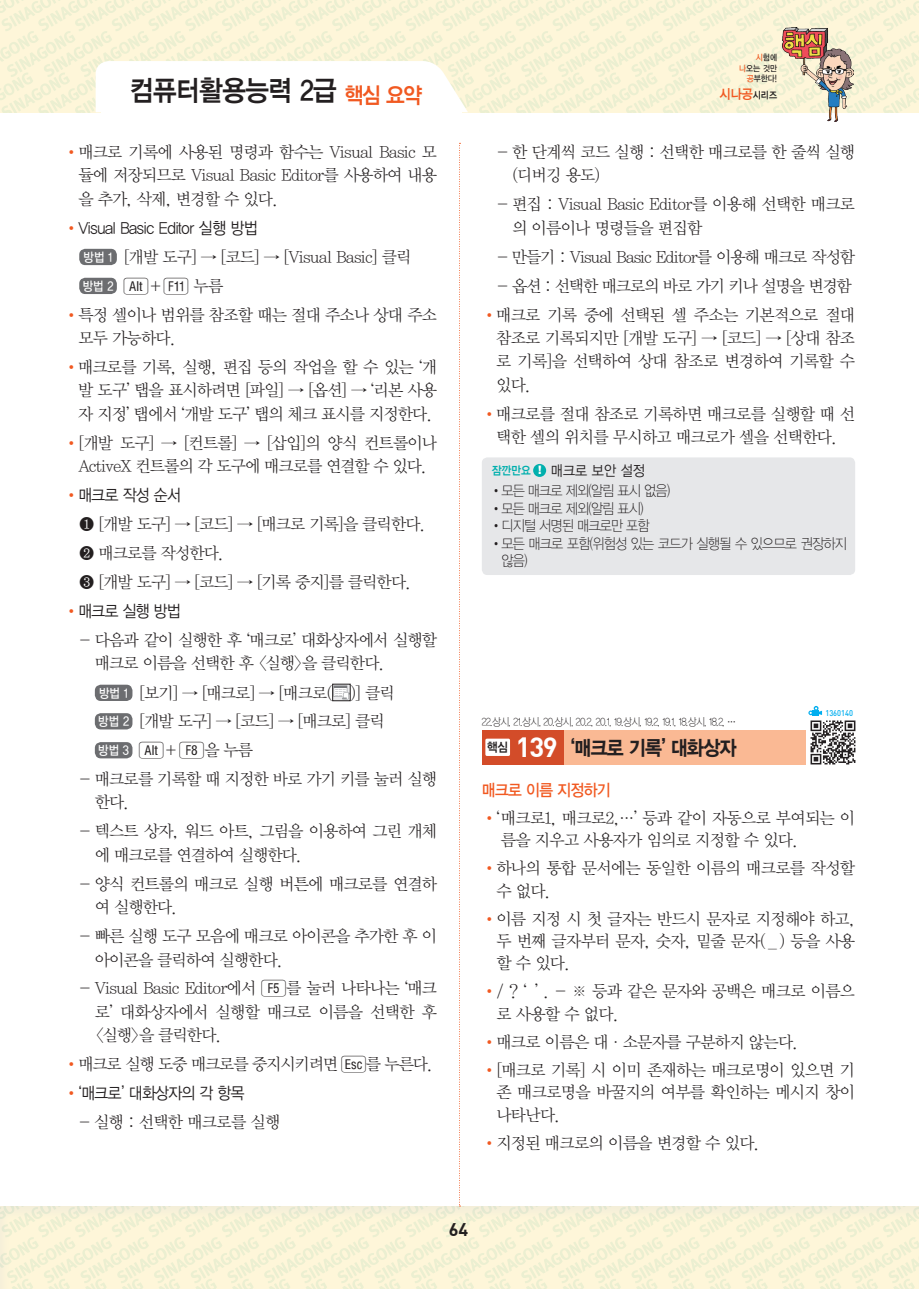
<style>
.page{position:relative;width:919px;height:1289px;background:#fff}
.page>*{position:absolute;margin:0;border:0;box-sizing:border-box;transform-origin:0 0}
.t1{font:28.5px "YDVYGO Std 14";letter-spacing:-.02em;color:#231f20;scale:.9 1}
.t2{font:20.4px "YDVYGO Std 15";letter-spacing:-.04em;color:#231f20;scale:.9 1}
.t3{font:700 18px "DIN";color:#231f20}
.t4{font:16.65px/23.4px "YDVY Mj O Std 12";letter-spacing:-.05em;color:#231f20}
.t5{font:16.65px "YDVYGO Std 12";letter-spacing:-.02em;color:#231f20;scale:.9 1}
.t6{font:16.65px "YDVY Mj O Std 12";letter-spacing:-.07em;color:#231f20}
.t7{font:16.65px "YDVYGO Std 13";letter-spacing:-.035em;color:#f15921;scale:.9 1}
.t8{font:14.7px/17.5px "YDVYGO Std 11";letter-spacing:-.06em;color:#231f20;scale:.9 1}
.t9{font:14.7px "YDVYGO Std 12";color:#231f20;scale:.9 1}
.t10{font:13.35px "YDVYGO Std 14";color:#f15921;scale:.9 1}
.t11{font:12.6px "YDVYGO Std 13";color:#fff;scale:.9 1}
.t12{font:11.7px "YDVYGO Std 14";color:#00afad;scale:.9 1}
.t13{font:10.8px "YDVYGO Std 11";letter-spacing:-.05em;color:#231f20;scale:.9 1}
.t14{font:8.55px/10.5px "YDVYGO Std 13";color:#231f20;text-align:right;scale:.9 1}
.t15{font:500 8.25px "DIN";color:#00aeef;scale:.9 1}
.s1{color:#f15921}
.s2{font-size:22.5px;color:#f15921}
.s3{font-size:9.75px;color:#231f20}
.s4{font-family:"YDVY Mj O Std 12";color:#f15921}
.s5{font-family:"YDVYGO Std 13";font-size:12.6px;color:#fff}
.s6{font-family:"DS Keybord B";font-size:16.65px;color:#231f20}
.s7{font-family:"YDVY Mj O Std 12";font-size:16.65px;color:#231f20}
.s8{font-family:"DS Keybord B"}
.s9{font-family:"Arial";font-weight:900;color:#fff}
.s10{font-family:"YDVYGO Std 13"}
.s11{font-family:"YDVYGO Std 14";font-size:12.6px}
.s12{font-family:"DIN";font-weight:700;font-size:27.3px;color:#fff}
</style>
<div class="page">
<img style="left:0;top:0;width:918px;height:113px">
<svg style="left:459px;top:143px;width:1px;height:1063px"></svg>
<svg style="left:96px;top:61px;width:372px;height:51px"></svg>
<div style="left:101px;top:110px;width:361px;height:6px;background:#fff"></div>
<img style="left:782px;top:27px;width:71px;height:94px">
<div style="left:79px;top:249px;width:38px;height:16px;background:#6c6d70;border-radius:6px"></div>
<div style="left:79px;top:278px;width:38px;height:16px;background:#6c6d70;border-radius:6px"></div>
<div style="left:95px;top:684px;width:37px;height:17px;background:#6c6d70;border-radius:6px"></div>
<img style="left:334px;top:686px;width:14px;height:13px">
<div style="left:332px;top:684px;width:18px;height:17px;border:1px solid #231f20"></div>
<div style="left:95px;top:713px;width:37px;height:16px;background:#6c6d70;border-radius:6px"></div>
<div style="left:95px;top:742px;width:37px;height:16px;background:#6c6d70;border-radius:6px"></div>
<div style="left:482px;top:457px;width:373px;height:118px;background:#e6e7e9;border-radius:6px"></div>
<div style="left:533px;top:464px;width:13px;height:13px;background:#00afad;border-radius:50%"></div>
<div style="left:482px;top:730px;width:373px;height:34px;background:#fab994"></div>
<div style="left:482px;top:730px;width:81px;height:34px;background:#d34c29"></div>
<div style="left:485px;top:738px;width:25px;height:18px;background:#fff;border-radius:2px"></div>
<div style="left:806px;top:718px;width:49px;height:46px;background:#fff"></div>
<img style="left:810px;top:720px;width:45px;height:44px">
<svg style="left:808px;top:706px;width:14px;height:9px"></svg>
<p class="t14" style="left:739px;top:53px;width:44px"><span class="s1">시</span>험에 <span class="s1">나</span>오는 것만 <span class="s1">공</span>부한다!</p>
<h1 class="t1" style="left:130px;top:77px;width:326px">컴퓨터활용능력 2급 <span class="s2">핵심 요약</span></h1>
<p class="t10" style="left:719px;top:87px;width:65px">시나공<span class="s3">시리즈</span></p>
<p class="t4" style="left:78px;top:141px;width:360px;text-align:justify;text-indent:-15px"><span class="s1">•</span>매크로 기록에 사용된 명령과 함수는 Visual Basic 모 듈에 저장되므로 Visual Basic Editor를 사용하여 내용 을 추가, 삭제, 변경할 수 있다.</p>
<p class="t5" style="left:64px;top:219px;width:217px"><span class="s4">•</span>Visual Basic Editor 실행 방법</p>
<p class="t4" style="left:83px;top:245px;width:329px"><span class="s5">방법 1</span> [개발 도구] → [코드] → [Visual Basic] 클릭</p>
<p class="t11" style="left:83px;top:279px;width:158px">방법 2 <span class="s6">A</span> <span class="s7">+</span><span class="s6">!</span> <span class="s7">누름</span></p>
<p class="t4" style="left:78px;top:303px;width:360px;text-indent:-15px"><span class="s1">•</span>특정 셀이나 범위를 참조할 때는 절대 주소나 상대 주소 모두 가능하다.</p>
<p class="t4" style="left:78px;top:356px;width:360px;text-align:justify;text-indent:-14px"><span class="s1">•</span>매크로를 기록, 실행, 편집 등의 작업을 할 수 있는 ‘개 발 도구’ 탭을 표시하려면 [파일] → [옵션] → ‘리본 사용 자 지정’ 탭에서 ‘개발 도구’ 탭의 체크 표시를 지정한다.</p>
<p class="t4" style="left:64px;top:431px;width:375px;text-align:center"><span class="s1">•</span>[개발 도구] → [컨트롤] → [삽입]의 양식 컨트롤이나<br>ActiveX 컨트롤의 각 도구에 매크로를 연결할 수 있다.</p>
<p class="t5" style="left:64px;top:487px;width:131px"><span class="s4">•</span>매크로 작성 순서</p>
<p class="t4" style="left:79px;top:510px;width:348px;line-height:29px">❶ [개발 도구] → [코드] → [매크로 기록]을 클릭한다.<br>❷ 매크로를 작성한다.<br>❸ [개발 도구] → [코드] → [기록 중지]를 클릭한다.</p>
<p class="t5" style="left:64px;top:602px;width:131px"><span class="s4">•</span>매크로 실행 방법</p>
<p class="t4" style="left:95px;top:628px;width:344px;text-indent:-16px">- 다음과 같이 실행한 후 ‘매크로’ 대화상자에서 실행할 매크로 이름을 선택한 후 &lt;실행&gt;을 클릭한다.</p>
<p class="t4" style="left:98px;top:678px;width:298px;line-height:28.7px"><span class="s5">방법 1</span> [보기] → [매크로] → [매크로( )] 클릭 <span class="s5">방법 2</span> [개발 도구] → [코드] → [매크로] 클릭 <span class="s5">방법 3</span> <span class="s8">A</span> +<span class="s8">8</span>을 누름</p>
<p class="t4" style="left:95px;top:767px;width:344px;text-indent:-16px">- 매크로를 기록할 때 지정한 바로 가기 키를 눌러 실행 한다.</p>
<p class="t4" style="left:95px;top:820px;width:344px;text-indent:-16px">- 텍스트 상자, 워드 아트, 그림을 이용하여 그린 개체 에 매크로를 연결하여 실행한다.</p>
<p class="t4" style="left:95px;top:872px;width:344px;text-indent:-16px">- 양식 컨트롤의 매크로 실행 버튼에 매크로를 연결하 여 실행한다.</p>
<p class="t4" style="left:95px;top:924px;width:344px;text-indent:-16px">- 빠른 실행 도구 모음에 매크로 아이콘을 추가한 후 이 아이콘을 클릭하여 실행한다.</p>
<p class="t4" style="left:95px;top:977px;width:344px;text-align:justify;text-indent:-16px">- Visual Basic Editor에서 <span class="s8">5</span>를 눌러 나타나는 ‘매크 로’ 대화상자에서 실행할 매크로 이름을 선택한 후 &lt;실행&gt;을 클릭한다.</p>
<p class="t6" style="left:64px;top:1055px;width:371px"><span class="s1">•</span>매크로 실행 도중 매크로를 중지시키려면 <span class="s8">E</span>를 누른다.</p>
<p class="t5" style="left:64px;top:1084px;width:202px"><span class="s4">•</span>‘매크로’ 대화상자의 각 항목</p>
<p class="t4" style="left:79px;top:1110px;width:203px">- 실행 : 선택한 매크로를 실행</p>
<p class="t4" style="left:512px;top:141px;width:344px;text-indent:-15px">- 한 단계씩 코드 실행 : 선택한 매크로를 한 줄씩 실행 (디버깅 용도)</p>
<p class="t4" style="left:512px;top:193px;width:344px;text-indent:-15px">- 편집 : Visual Basic Editor를 이용해 선택한 매크로 의 이름이나 명령들을 편집함</p>
<p class="t4" style="left:496px;top:245px;width:360px">- 만들기 : Visual Basic Editor를 이용해 매크로 작성함</p>
<p class="t6" style="left:496px;top:277px;width:356px">- 옵션 : 선택한 매크로의 바로 가기 키나 설명을 변경함</p>
<p class="t4" style="left:496px;top:303px;width:360px;text-align:justify;text-indent:-14px"><span class="s1">•</span>매크로 기록 중에 선택된 셀 주소는 기본적으로 절대 참조로 기록되지만 [개발 도구] → [코드] → [상대 참조 로 기록]을 선택하여 상대 참조로 변경하여 기록할 수 있다.</p>
<p class="t4" style="left:482px;top:402px;width:375px;text-align:center"><span class="s1">•</span>매크로를 절대 참조로 기록하면 매크로를 실행할 때 선 택한 셀의 위치를 무시하고 매크로가 셀을 선택한다.</p>
<p class="t9" style="left:551px;top:463px;width:106px">매크로 보안 설정</p>
<p class="t8" style="left:490px;top:482px;width:201px">•모든 매크로 제외(알림 표시 없음)</p>
<p class="t8" style="left:490px;top:500px;width:172px">•모든 매크로 제외(알림 표시)</p>
<p class="t8" style="left:490px;top:517px;width:179px">•디지털 서명된 매크로만 포함</p>
<p class="t8" style="left:501px;top:535px;width:385px;text-indent:-11px">•모든 매크로 포함(위험성 있는 코드가 실행될 수 있으므로 권장하지 않음)</p>
<p class="t12" style="left:491px;top:465px;width:57px">잠깐만요 <span class="s9">!</span></p>
<p class="t15" style="left:825px;top:707px;width:32px">1360140</p>
<p class="t13" style="left:482px;top:716px;width:284px">22.상시, 21.상시, 20.상시, 20.2, 20.1, 19.상시, 19.2, 19.1, 18.상시, 18.2, <span class="s10">…</span></p>
<p class="t2" style="left:487px;top:737px;width:278px"><span class="s11">핵심</span> <span class="s12">139</span> ‘매크로 기록’ 대화상자</p>
<p class="t7" style="left:482px;top:781px;width:145px">매크로 이름 지정하기</p>
<p class="t4" style="left:501px;top:807px;width:356px;line-height:22.5px;text-indent:-19px"><span class="s1">•</span>‘`매크로1, 매크로2,…’ 등과 같이 자동으로 부여되는 이 름을 지우고 사용자가 임의로 지정할 수 있다.</p>
<p class="t4" style="left:496px;top:857px;width:360px;line-height:22.4px;text-indent:-15px"><span class="s1">•</span>하나의 통합 문서에는 동일한 이름의 매크로를 작성할 수 없다.</p>
<p class="t4" style="left:496px;top:907px;width:360px;line-height:22.4px;text-align:justify;text-indent:-15px"><span class="s1">•</span>이름 지정 시 첫 글자는 반드시 문자로 지정해야 하고, 두 번째 글자부터 문자, 숫자, 밑줄 문자( _ ) 등을 사용 할 수 있다.</p>
<p class="t4" style="left:496px;top:980px;width:360px;line-height:22.4px;text-indent:-15px"><span class="s1">•</span>/ ? ‘ ’ . - ※ 등과 같은 문자와 공백은 매크로 이름으 로 사용할 수 없다.</p>
<p class="t4" style="left:482px;top:1030px;width:318px"><span class="s1">•</span>매크로 이름은 대·소문자를 구분하지 않는다.</p>
<p class="t4" style="left:496px;top:1058px;width:360px;line-height:22.5px;text-align:justify;text-indent:-15px"><span class="s1">•</span>[매크로 기록] 시 이미 존재하는 매크로명이 있으면 기 존 매크로명을 바꿀지의 여부를 확인하는 메시지 창이 나타난다.</p>
<p class="t4" style="left:482px;top:1131px;width:279px"><span class="s1">•</span>지정된 매크로의 이름을 변경할 수 있다.</p>
<p class="t3" style="left:448px;top:1217px;width:21px">64</p>
</div>
